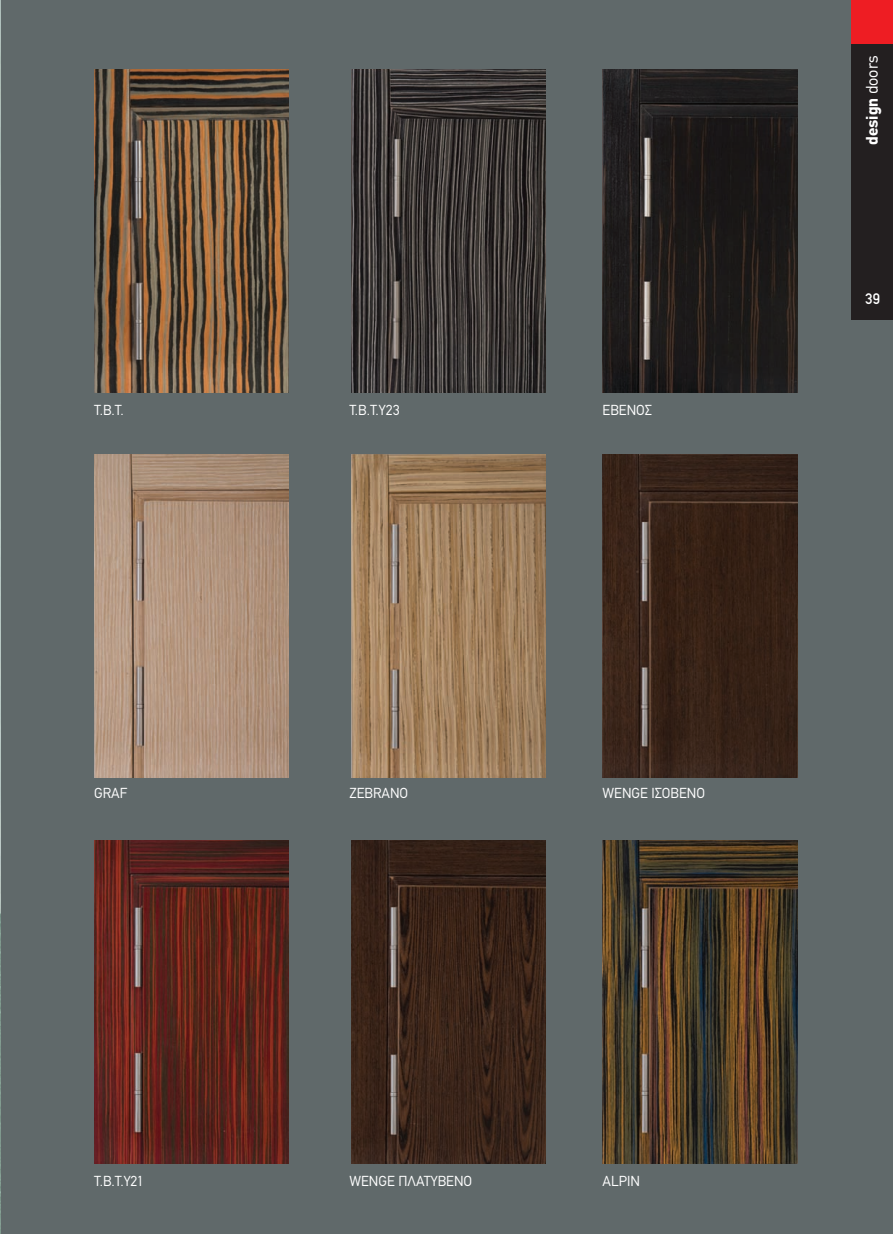
<style>
.page{position:relative;width:893px;height:1234px;background:#fff}
.page>*{position:absolute;margin:0;border:0;box-sizing:border-box;transform-origin:0 0}
.t1{font:700 16.5px "CF Din";color:#fff}
.t2{font:15px "CF Din";color:#fff}
.t3{font:14.25px "CF Din";color:#fff}
.s1{font-weight:400}
</style>
<div class="page">
<div style="left:1px;top:0;width:892px;height:1234px;background:#60696a"></div>
<img style="left:0;top:0;width:1px;height:1234px">
<div style="left:851px;top:0;width:42px;height:320px;background:#231f20"></div>
<div style="left:851px;top:0;width:42px;height:43px;background:#ee1d23"></div>
<img style="left:94px;top:69px;width:195px;height:323px">
<img style="left:94px;top:455px;width:195px;height:322px">
<img style="left:94px;top:840px;width:195px;height:323px">
<img style="left:351px;top:69px;width:195px;height:323px">
<img style="left:351px;top:455px;width:195px;height:322px">
<img style="left:351px;top:840px;width:195px;height:323px">
<img style="left:602px;top:69px;width:195px;height:323px">
<img style="left:602px;top:455px;width:195px;height:322px">
<img style="left:602px;top:840px;width:195px;height:323px">
<p class="t1" style="left:866px;top:145px;width:91px;rotate:-90deg">design <span class="s1">doors</span></p>
<p class="t2" style="left:865px;top:293px;width:16px">39</p>
<p class="t3" style="left:94px;top:405px;width:31px">Τ.Β.Τ.</p>
<p class="t3" style="left:349px;top:405px;width:52px">Τ.Β.Τ.Υ23</p>
<p class="t3" style="left:602px;top:405px;width:51px">ΕΒΕΝΟΣ</p>
<p class="t3" style="left:94px;top:788px;width:35px">GRAF</p>
<p class="t3" style="left:349px;top:788px;width:60px">ΖΕΒRΑΝΟ</p>
<p class="t3" style="left:602px;top:788px;width:104px">WENGE ΙΣΟΒΕΝΟ</p>
<p class="t3" style="left:94px;top:1175px;width:50px">Τ.Β.Τ.Υ21</p>
<p class="t3" style="left:349px;top:1175px;width:124px">WENGE ΠΛΑΤΥΒΕΝΟ</p>
<p class="t3" style="left:602px;top:1175px;width:39px">ALPIN</p>
</div>
